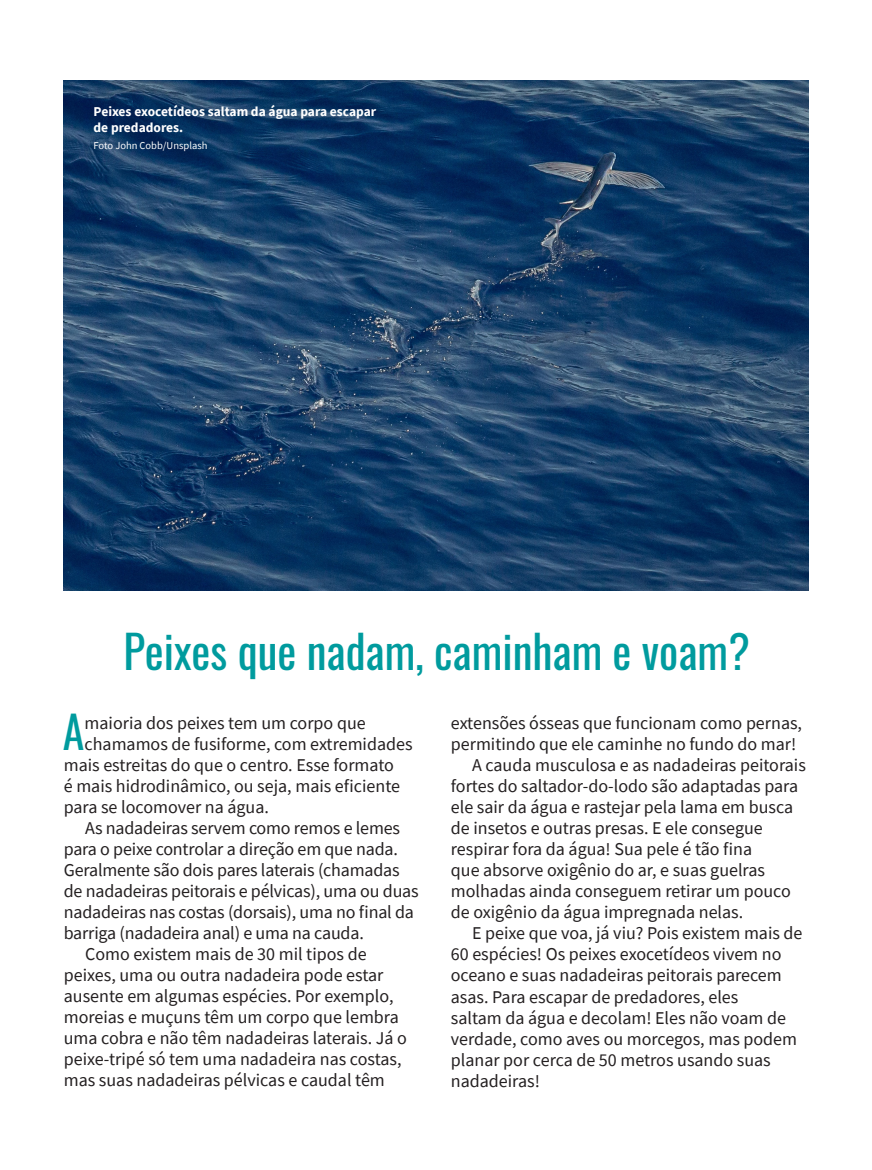
<style>
.page{position:relative;width:872px;height:1170px;background:#fff}
.page>*{position:absolute;margin:0;border:0;box-sizing:border-box;transform-origin:0 0}
.t1{font:45px "Oswald";color:#009b9e}
.t2{font:43.95px "Oswald";color:#009b9e}
.t3{font:18px/21px "Source Sans Pro";color:#231f20}
.t4{font:700 13.5px/16.5px "Source Sans Pro";color:#fff}
.t5{font:10.5px "Source Sans Pro";color:#fff}
</style>
<div class="page">
<img style="left:64px;top:80px;width:744px;height:510px">
<p class="t4" style="left:94px;top:103px;width:284px">Peixes exocetídeos saltam da água para escapar de predadores.</p>
<p class="t5" style="left:94px;top:138px;width:115px">Foto John Cobb/Unsplash</p>
<p class="t1" style="left:123px;top:611px;width:628px">Peixes que nadam, caminham e voam?</p>
<p class="t2" style="left:63px;top:693px;width:23px">A</p>
<p class="t3" style="left:85px;top:712px;width:283px">maioria dos peixes tem um corpo que</p>
<p class="t3" style="left:85px;top:733px;width:329px">chamamos de fusiforme, com extremidades</p>
<p class="t3" style="left:64px;top:754px;width:332px">mais estreitas do que o centro. Esse formato</p>
<p class="t3" style="left:64px;top:775px;width:338px">é mais hidrodinâmico, ou seja, mais eficiente</p>
<p class="t3" style="left:64px;top:796px;width:207px">para se locomover na água.</p>
<p class="t3" style="left:64px;top:817px;width:356px;text-indent:21px">As nadadeiras servem como remos e lemes para o peixe controlar a direção em que nada.<br>Geralmente são dois pares laterais (chamadas de nadadeiras peitorais e pélvicas), uma ou duas nadadeiras nas costas (dorsais), uma no final da barriga (nadadeira anal) e uma na cauda.</p>
<p class="t3" style="left:64px;top:943px;width:345px;text-indent:21px">Como existem mais de 30 mil tipos de peixes, uma ou outra nadadeira pode estar ausente em algumas espécies. Por exemplo, moreias e muçuns têm um corpo que lembra uma cobra e não têm nadadeiras laterais. Já o peixe-tripé só tem uma nadadeira nas costas, mas suas nadadeiras pélvicas e caudal têm</p>
<p class="t3" style="left:451px;top:712px;width:353px">extensões ósseas que funcionam como pernas, permitindo que ele caminhe no fundo do mar!</p>
<p class="t3" style="left:451px;top:754px;width:356px;text-indent:21px">A cauda musculosa e as nadadeiras peitorais fortes do saltador-do-lodo são adaptadas para ele sair da água e rastejar pela lama em busca de insetos e outras presas. E ele consegue respirar fora da água! Sua pele é tão fina<br>que absorve oxigênio do ar, e suas guelras molhadas ainda conseguem retirar um pouco de oxigênio da água impregnada nelas.</p>
<p class="t3" style="left:451px;top:922px;width:353px;text-indent:21px">E peixe que voa, já viu? Pois existem mais de 60 espécies! Os peixes exocetídeos vivem no oceano e suas nadadeiras peitorais parecem asas. Para escapar de predadores, eles<br>saltam da água e decolam! Eles não voam de verdade, como aves ou morcegos, mas podem planar por cerca de 50 metros usando suas nadadeiras!</p>
</div>
